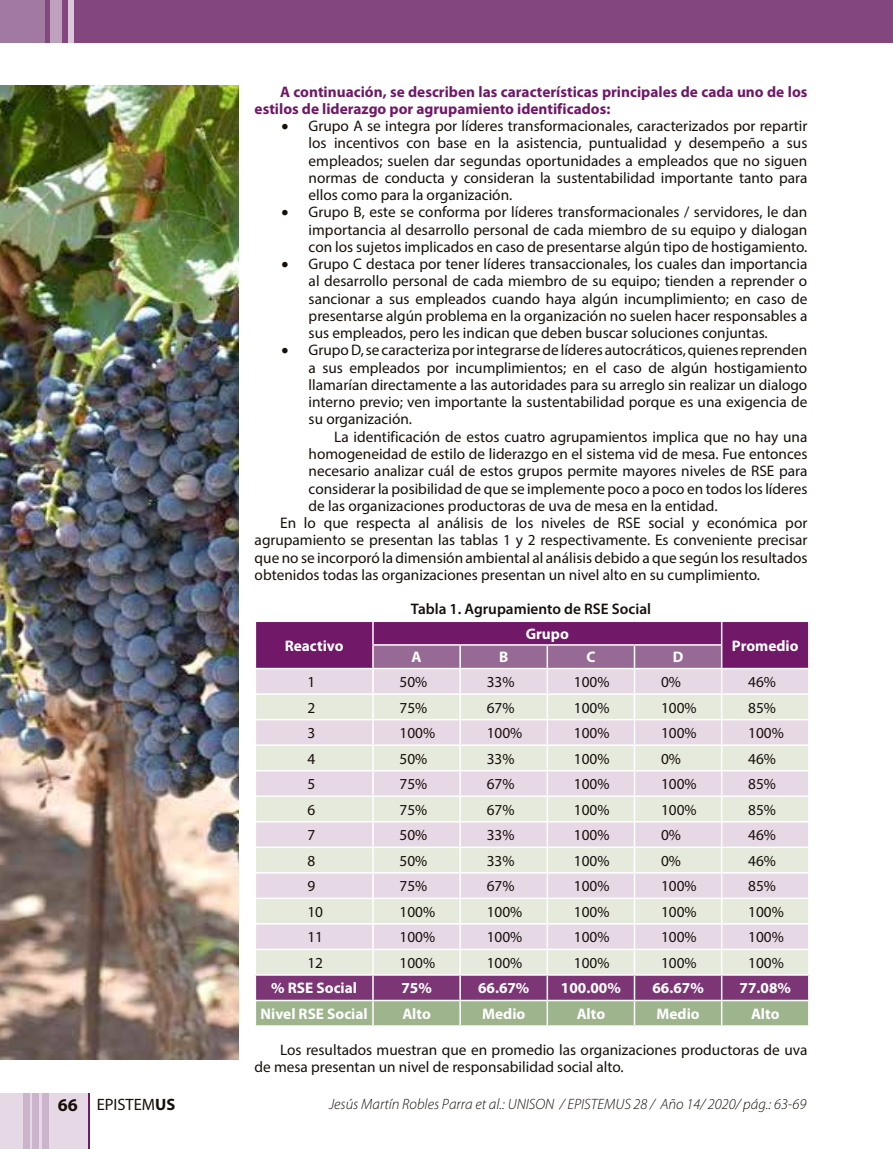
<style>
.page{position:relative;width:893px;height:1149px;background:#fff}
.page>*{position:absolute;margin:0;border:0;box-sizing:border-box;transform-origin:0 0}
.t1{font:16.5px "Myriad Pro";color:#16100a}
.t2{font:15.3px/17.2px "Myriad Pro";color:#16100a;text-align:justify}
.t3{font:700 15.3px/17.2px "Myriad Pro";color:#711869}
.t4{font:700 15.3px "Myriad Pro";color:#fff}
.t5{font:600 15.3px "Myriad Pro";color:#16100a}
.t6{font:italic 300 15px "Myriad Pro";color:#16100a}
.s1{font-weight:700;font-size:18px}
.s2{font-weight:700}
</style>
<div class="page">
<svg style="left:255px;top:621px;width:554px;height:403px;background:#d1c3cc"></svg>
<hr style="left:808px;top:1000px;width:2px;height:24px;background:#fff">
<div style="left:0;top:0;width:893px;height:43px;background:#83467e"></div>
<div style="left:0;top:0;width:44px;height:43px;background:#a27aa1"></div>
<div style="left:50px;top:0;width:12px;height:43px;background:#bfa0bd"></div>
<div style="left:68px;top:0;width:6px;height:43px;background:#dbc7da"></div>
<img style="left:0;top:85px;width:238px;height:974px">
<div style="left:0;top:1092px;width:89px;height:56px;background:#e7d8e5"></div>
<div style="left:23px;top:1092px;width:6px;height:56px;background:#ccb4cc"></div>
<div style="left:32px;top:1092px;width:7px;height:56px;background:#ccb4cc"></div>
<div style="left:42px;top:1092px;width:6px;height:56px;background:#ccb4cc"></div>
<hr style="left:88px;top:1092px;width:1px;height:56px;background:#711869">
<p class="t3" style="left:255px;top:82px;width:554px;text-indent:26px">A continuación, se describen las características principales de cada uno de los estilos de liderazgo por agrupamiento identificados:</p>
<p class="t2" style="left:309px;top:117px;width:500px;text-indent:-27px">• Grupo A se integra por líderes transformacionales, caracterizados por repartir los incentivos con base en la asistencia, puntualidad y desempeño a sus empleados; suelen dar segundas oportunidades a empleados que no siguen normas de conducta y consideran la sustentabilidad importante tanto para ellos como para la organización.</p>
<p class="t2" style="left:309px;top:203px;width:500px;text-indent:-27px">• Grupo B, este se conforma por líderes transformacionales / servidores, le dan importancia al desarrollo personal de cada miembro de su equipo y dialogan con los sujetos implicados en caso de presentarse algún tipo de hostigamiento.</p>
<p class="t2" style="left:309px;top:255px;width:500px;text-indent:-27px">• Grupo C destaca por tener líderes transaccionales, los cuales dan importancia al desarrollo personal de cada miembro de su equipo; tienden a reprender o sancionar a sus empleados cuando haya algún incumplimiento; en caso de presentarse algún problema en la organización no suelen hacer responsables a sus empleados, pero les indican que deben buscar soluciones conjuntas.</p>
<p class="t2" style="left:309px;top:341px;width:500px;text-indent:-27px">• Grupo D, se caracteriza por integrarse de líderes autocráticos, quienes reprenden a sus empleados por incumplimientos; en el caso de algún hostigamiento llamarían directamente a las autoridades para su arreglo sin realizar un dialogo interno previo; ven importante la sustentabilidad porque es una exigencia de su organización.</p>
<p class="t2" style="left:334px;top:427px;width:475px">La identificación de estos cuatro agrupamientos implica que no hay una</p>
<p class="t2" style="left:309px;top:445px;width:500px">homogeneidad de estilo de liderazgo en el sistema vid de mesa. Fue entonces</p>
<p class="t2" style="left:309px;top:462px;width:500px">necesario analizar cuál de estos grupos permite mayores niveles de RSE para</p>
<p class="t2" style="left:309px;top:479px;width:500px">considerar la posibilidad de que se implemente poco a poco en todos los líderes</p>
<p class="t2" style="left:309px;top:496px;width:410px">de las organizaciones productoras de uva de mesa en la entidad.</p>
<p class="t2" style="left:280px;top:514px;width:529px">En lo que respecta al análisis de los niveles de RSE social y económica por</p>
<p class="t2" style="left:255px;top:531px;width:554px">agrupamiento se presentan las tablas 1 y 2 respectivamente. Es conveniente precisar</p>
<p class="t2" style="left:255px;top:548px;width:554px">que no se incorporó la dimensión ambiental al análisis debido a que según los resultados</p>
<p class="t2" style="left:255px;top:565px;width:507px">obtenidos todas las organizaciones presentan un nivel alto en su cumplimiento.</p>
<p class="t5" style="left:411px;top:599px;width:242px">Tabla 1. Agrupamiento de RSE Social</p>
<p class="t4" style="left:285px;top:635px;width:60px">Reactivo</p>
<p class="t4" style="left:526px;top:623px;width:45px">Grupo</p>
<p class="t4" style="left:732px;top:635px;width:68px">Promedio</p>
<p class="t4" style="left:412px;top:647px;width:12px">A</p>
<p class="t4" style="left:499px;top:647px;width:11px">B</p>
<p class="t4" style="left:586px;top:647px;width:11px">C</p>
<p class="t4" style="left:673px;top:647px;width:12px">D</p>
<p class="t2" style="left:307px;top:673px;width:9px">1</p>
<p class="t2" style="left:399px;top:673px;width:29px">50%</p>
<p class="t2" style="left:487px;top:673px;width:29px">33%</p>
<p class="t2" style="left:574px;top:673px;width:37px">100%</p>
<p class="t2" style="left:661px;top:673px;width:21px">0%</p>
<p class="t2" style="left:748px;top:673px;width:29px">46%</p>
<p class="t2" style="left:307px;top:698px;width:9px">2</p>
<p class="t2" style="left:399px;top:698px;width:29px">75%</p>
<p class="t2" style="left:487px;top:698px;width:29px">67%</p>
<p class="t2" style="left:574px;top:698px;width:37px">100%</p>
<p class="t2" style="left:661px;top:698px;width:37px">100%</p>
<p class="t2" style="left:748px;top:698px;width:29px">85%</p>
<p class="t2" style="left:307px;top:724px;width:9px">3</p>
<p class="t2" style="left:399px;top:724px;width:37px">100%</p>
<p class="t2" style="left:487px;top:724px;width:37px">100%</p>
<p class="t2" style="left:574px;top:724px;width:37px">100%</p>
<p class="t2" style="left:661px;top:724px;width:37px">100%</p>
<p class="t2" style="left:748px;top:724px;width:37px">100%</p>
<p class="t2" style="left:307px;top:749px;width:9px">4</p>
<p class="t2" style="left:399px;top:749px;width:29px">50%</p>
<p class="t2" style="left:487px;top:749px;width:29px">33%</p>
<p class="t2" style="left:574px;top:749px;width:37px">100%</p>
<p class="t2" style="left:661px;top:749px;width:21px">0%</p>
<p class="t2" style="left:748px;top:749px;width:29px">46%</p>
<p class="t2" style="left:307px;top:775px;width:9px">5</p>
<p class="t2" style="left:399px;top:775px;width:29px">75%</p>
<p class="t2" style="left:487px;top:775px;width:29px">67%</p>
<p class="t2" style="left:574px;top:775px;width:37px">100%</p>
<p class="t2" style="left:661px;top:775px;width:37px">100%</p>
<p class="t2" style="left:748px;top:775px;width:29px">85%</p>
<p class="t2" style="left:307px;top:800px;width:9px">6</p>
<p class="t2" style="left:399px;top:800px;width:29px">75%</p>
<p class="t2" style="left:487px;top:800px;width:29px">67%</p>
<p class="t2" style="left:574px;top:800px;width:37px">100%</p>
<p class="t2" style="left:661px;top:800px;width:37px">100%</p>
<p class="t2" style="left:748px;top:800px;width:29px">85%</p>
<p class="t2" style="left:307px;top:826px;width:9px">7</p>
<p class="t2" style="left:399px;top:826px;width:29px">50%</p>
<p class="t2" style="left:487px;top:826px;width:29px">33%</p>
<p class="t2" style="left:574px;top:826px;width:37px">100%</p>
<p class="t2" style="left:661px;top:826px;width:21px">0%</p>
<p class="t2" style="left:748px;top:826px;width:29px">46%</p>
<p class="t2" style="left:307px;top:851px;width:9px">8</p>
<p class="t2" style="left:399px;top:851px;width:29px">50%</p>
<p class="t2" style="left:487px;top:851px;width:29px">33%</p>
<p class="t2" style="left:574px;top:851px;width:37px">100%</p>
<p class="t2" style="left:661px;top:851px;width:21px">0%</p>
<p class="t2" style="left:748px;top:851px;width:29px">46%</p>
<p class="t2" style="left:307px;top:877px;width:9px">9</p>
<p class="t2" style="left:399px;top:877px;width:29px">75%</p>
<p class="t2" style="left:487px;top:877px;width:29px">67%</p>
<p class="t2" style="left:574px;top:877px;width:37px">100%</p>
<p class="t2" style="left:661px;top:877px;width:37px">100%</p>
<p class="t2" style="left:748px;top:877px;width:29px">85%</p>
<p class="t2" style="left:307px;top:902px;width:17px">10</p>
<p class="t2" style="left:399px;top:902px;width:37px">100%</p>
<p class="t2" style="left:487px;top:902px;width:37px">100%</p>
<p class="t2" style="left:574px;top:902px;width:37px">100%</p>
<p class="t2" style="left:661px;top:902px;width:37px">100%</p>
<p class="t2" style="left:748px;top:902px;width:37px">100%</p>
<p class="t2" style="left:307px;top:928px;width:17px">11</p>
<p class="t2" style="left:399px;top:928px;width:37px">100%</p>
<p class="t2" style="left:487px;top:928px;width:37px">100%</p>
<p class="t2" style="left:574px;top:928px;width:37px">100%</p>
<p class="t2" style="left:661px;top:928px;width:37px">100%</p>
<p class="t2" style="left:748px;top:928px;width:37px">100%</p>
<p class="t2" style="left:307px;top:953px;width:17px">12</p>
<p class="t2" style="left:399px;top:953px;width:37px">100%</p>
<p class="t2" style="left:487px;top:953px;width:37px">100%</p>
<p class="t2" style="left:574px;top:953px;width:37px">100%</p>
<p class="t2" style="left:661px;top:953px;width:37px">100%</p>
<p class="t2" style="left:748px;top:953px;width:37px">100%</p>
<p class="t4" style="left:271px;top:977px;width:87px">% RSE Social</p>
<p class="t4" style="left:401px;top:977px;width:32px">75%</p>
<p class="t4" style="left:478px;top:977px;width:53px">66.67%</p>
<p class="t4" style="left:561px;top:977px;width:61px">100.00%</p>
<p class="t4" style="left:652px;top:977px;width:53px">66.67%</p>
<p class="t4" style="left:740px;top:977px;width:53px">77.08%</p>
<p class="t4" style="left:261px;top:1003px;width:109px">Nivel RSE Social</p>
<p class="t4" style="left:402px;top:1003px;width:30px">Alto</p>
<p class="t4" style="left:482px;top:1003px;width:45px">Medio</p>
<p class="t4" style="left:577px;top:1003px;width:30px">Alto</p>
<p class="t4" style="left:656px;top:1003px;width:45px">Medio</p>
<p class="t4" style="left:751px;top:1003px;width:30px">Alto</p>
<p class="t2" style="left:255px;top:1040px;width:554px;text-indent:26px">Los resultados muestran que en promedio las organizaciones productoras de uva de mesa presentan un nivel de responsabilidad social alto.</p>
<p class="t1" style="left:58px;top:1093px;width:119px"><span class="s1">66</span> EPISTEM<span class="s2">US</span></p>
<p class="t6" style="left:329px;top:1094px;width:479px">Jesús Martín Robles Parra et al.: UNISON / EPISTEMUS 28 / Año 14/ 2020/ pág.: 63-69</p>
</div>
